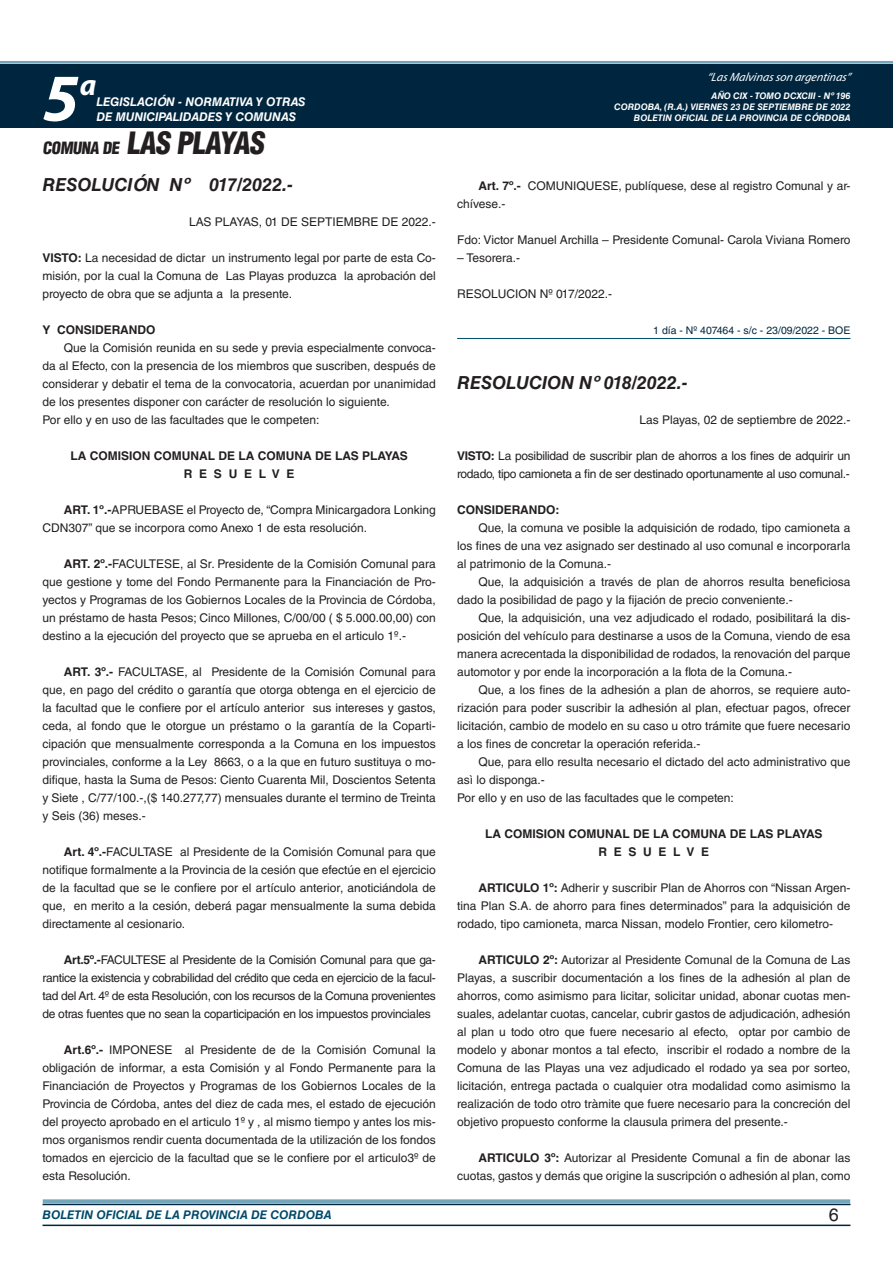
<style>
.page{position:relative;width:893px;height:1263px;background:#fff}
.page>*{position:absolute;margin:0;border:0;box-sizing:border-box;transform-origin:0 0}
.t1{font:italic 700 67.5px "Myriad Pro";color:#fff}
.BASE{font:900 condensed 30px "Helvetica LT Std";color:#231f20}
.t2{font:italic 700 30px "Myriad Pro";color:#fff}
.NOMBRE_DE_MINISTERIO{font:italic 700 18px "Helvetica LT Std";color:#231f20}
.t3{font:18px "Helvetica LT Std";color:#231f20}
.TEXTO_BASE{font:12px/18px "Helvetica LT Std";color:#231f20;text-align:justify}
.TEXTO_BASE-2{font:12px/18px "Helvetica LT Std";letter-spacing:-.025em;color:#231f20}
.RESUELVE{font:700 12px "Helvetica LT Std";color:#231f20}
.FECHA{font:12px "Helvetica LT Std";color:#231f20}
.t4{font:italic 700 12px "Helvetica LT Std";color:#fff}
.t5{font:italic 700 12px "Helvetica LT Std";color:#004b6c}
.t6{font:italic 12px "Myriad Pro";color:#fff}
.TEXTO_BASE-3{font:700 12px "Helvetica LT Std";color:#231f20}
.FECHA_DE_VENCIMIENTO{font:10.5px "Helvetica LT Std";color:#00263f}
.t7{font:italic 700 9px/10.8px "Helvetica LT Std";color:#fff;text-align:right}
.s1{font-size:16.5px}
.s2{font-weight:700}
</style>
<div class="page">
<div style="left:0;top:61px;width:893px;height:6px;background:#fff;opacity:.75"></div>
<div style="left:0;top:64px;width:893px;height:64px;background:#00263f"></div>
<hr style="left:43px;top:1224px;width:807px;height:2px;background:#00263f">
<div style="left:42px;top:1198px;width:809px;height:8px;background:#fff;opacity:.75"></div>
<hr style="left:457px;top:338px;width:393px;height:1px;background:#004b6c">
<h1 class="t1" style="left:43px;top:54px;width:38px">5</h1>
<h2 class="t2" style="left:80px;top:66px;width:18px">a</h2>
<p class="t4" style="left:96px;top:95px;width:211px">LEGISLACIÓN - NORMATIVA Y OTRAS</p>
<p class="t4" style="left:96px;top:109px;width:201px">DE MUNICIPALIDADES Y COMUNAS</p>
<p class="BASE" style="left:43px;top:124px;width:228px"><span class="s1">COMUNA DE</span> LAS PLAYAS</p>
<p class="NOMBRE_DE_MINISTERIO" style="left:43px;top:174px;width:252px">RESOLUCIÓN Nº 017/2022.-</p>
<p class="FECHA" style="left:189px;top:215px;width:248px">LAS PLAYAS, 01 DE SEPTIEMBRE DE 2022.-</p>
<p class="TEXTO_BASE" style="left:43px;top:249px;width:395px"><span class="s2">VISTO:</span> La necesidad de dictar un instrumento legal por parte de esta Co&shy;misión, por la cual la Comuna de Las Playas produzca la aprobación del proyecto de obra que se adjunta a la presente.</p>
<p class="TEXTO_BASE-3" style="left:43px;top:322px;width:115px">Y CONSIDERANDO</p>
<p class="TEXTO_BASE" style="left:43px;top:339px;width:395px;text-indent:21px">Que la Comisión reunida en su sede y previa especialmente convoca&shy;da al Efecto, con la presencia de los miembros que suscriben, después de considerar y debatir el tema de la convocatoria, acuerdan por unanimidad de los presentes disponer con carácter de resolución lo siguiente.</p>
<p class="TEXTO_BASE" style="left:43px;top:411px;width:278px">Por ello y en uso de las facultades que le competen:</p>
<p class="RESUELVE" style="left:70px;top:448px;width:339px">LA COMISION COMUNAL DE LA COMUNA DE LAS PLAYAS</p>
<p class="RESUELVE" style="left:184px;top:466px;width:112px">R E S U E L V E</p>
<p class="TEXTO_BASE" style="left:43px;top:501px;width:395px;text-indent:21px"><span class="s2">ART. 1º.-</span>APRUEBASE el Proyecto de, “Compra Minicargadora Lonking<br>CDN307” que se incorpora como Anexo 1 de esta resolución.</p>
<p class="TEXTO_BASE" style="left:43px;top:555px;width:395px;text-indent:21px"><span class="s2">ART. 2º.-</span>FACULTESE, al Sr. Presidente de la Comisión Comunal para que gestione y tome del Fondo Permanente para la Financiación de Pro&shy;yectos y Programas de los Gobiernos Locales de la Provincia de Córdoba, un préstamo de hasta Pesos; Cinco Millones, C/00/00 ( $ 5.000.00,00) con destino a la ejecución del proyecto que se aprueba en el articulo 1º.-</p>
<p class="TEXTO_BASE" style="left:43px;top:663px;width:395px;text-indent:21px"><span class="s2">ART. 3º.-</span> FACULTASE, al Presidente de la Comisión Comunal para que, en pago del crédito o garantía que otorga obtenga en el ejercicio de la facultad que le confiere por el artículo anterior sus intereses y gastos, ceda, al fondo que le otorgue un préstamo o la garantía de la Coparti&shy;cipación que mensualmente corresponda a la Comuna en los impuestos provinciales, conforme a la Ley 8663, o a la que en futuro sustituya o mo&shy;difique, hasta la Suma de Pesos: Ciento Cuarenta Mil, Doscientos Setenta y Siete , C/77/100.-,($ 140.277,77) mensuales durante el termino de Treinta y Seis (36) meses.-</p>
<p class="TEXTO_BASE" style="left:43px;top:843px;width:395px;text-indent:21px"><span class="s2">Art. 4º.-</span>FACULTASE al Presidente de la Comisión Comunal para que notifique formalmente a la Provincia de la cesión que efectúe en el ejercicio de la facultad que se le confiere por el artículo anterior, anoticiándola de que, en merito a la cesión, deberá pagar mensualmente la suma debida directamente al cesionario.</p>
<p class="TEXTO_BASE" style="left:43px;top:951px;width:395px;text-indent:21px"><span class="s2">Art.5º.-</span>FACULTESE al Presidente de la Comisión Comunal para que ga&shy;rantice la existencia y cobrabilidad del crédito que ceda en ejercicio de la facul&shy;tad del Art. 4º de esta Resolución, con los recursos de la Comuna provenientes de otras fuentes que no sean la coparticipación en los impuestos provinciales</p>
<p class="TEXTO_BASE" style="left:43px;top:1041px;width:395px;text-indent:21px"><span class="s2">Art.6º.-</span> IMPONESE al Presidente de de la Comisión Comunal la obligación de informar, a esta Comisión y al Fondo Permanente para la Financiación de Proyectos y Programas de los Gobiernos Locales de la Provincia de Córdoba, antes del diez de cada mes, el estado de ejecución del proyecto aprobado en el articulo 1º y , al mismo tiempo y antes los mis&shy;mos organismos rendir cuenta documentada de la utilización de los fondos tomados en ejercicio de la facultad que se le confiere por el articulo3º de esta Resolución.</p>
<p class="t6" style="left:707px;top:70px;width:145px">“LasMalvinasson argentinas”</p>
<p class="t7" style="left:614px;top:91px;width:238px">AÑO CIX - TOMO DCXCIII - Nº 196<br>CORDOBA, (R.A.) VIERNES 23 DE SEPTIEMBRE DE 2022<br>BOLETIN OFICIAL DE LA PROVINCIA DE CÓRDOBA</p>
<p class="TEXTO_BASE" style="left:457px;top:177px;width:395px;text-indent:21px"><span class="s2">Art. 7º.-</span> COMUNIQUESE, publíquese, dese al registro Comunal y ar&shy;chívese.-</p>
<p class="TEXTO_BASE" style="left:457px;top:231px;width:395px">Fdo: Victor Manuel Archilla – Presidente Comunal- Carola Viviana Romero</p>
<p class="TEXTO_BASE" style="left:457px;top:249px;width:64px">– Tesorera.-</p>
<p class="TEXTO_BASE" style="left:457px;top:285px;width:157px">RESOLUCION Nº 017/2022.-</p>
<p class="FECHA_DE_VENCIMIENTO" style="left:653px;top:324px;width:199px">1 día - Nº 407464 - s/c - 23/09/2022 - BOE</p>
<p class="NOMBRE_DE_MINISTERIO" style="left:457px;top:372px;width:232px">RESOLUCION Nº 018/2022.-</p>
<p class="FECHA" style="left:639px;top:413px;width:213px">Las Playas, 02 de septiembre de 2022.-</p>
<p class="TEXTO_BASE-2" style="left:457px;top:447px;width:395px"><span class="s2">VISTO:</span> La posibilidad de suscribir plan de ahorros a los fines de adquirir un rodado, tipo camioneta a fin de ser destinado oportunamente al uso comunal.-</p>
<p class="TEXTO_BASE-3" style="left:457px;top:502px;width:104px">CONSIDERANDO:</p>
<p class="TEXTO_BASE" style="left:457px;top:519px;width:395px;text-indent:21px">Que, la comuna ve posible la adquisición de rodado, tipo camioneta a los fines de una vez asignado ser destinado al uso comunal e incorporarla al patrimonio de la Comuna.-</p>
<p class="TEXTO_BASE" style="left:457px;top:573px;width:395px;text-indent:21px">Que, la adquisición a través de plan de ahorros resulta beneficiosa dado la posibilidad de pago y la fijación de precio conveniente.-</p>
<p class="TEXTO_BASE" style="left:457px;top:609px;width:395px;text-indent:21px">Que, la adquisición, una vez adjudicado el rodado, posibilitará la dis&shy;posición del vehículo para destinarse a usos de la Comuna, viendo de esa manera acrecentada la disponibilidad de rodados, la renovación del parque automotor y por ende la incorporación a la flota de la Comuna.-</p>
<p class="TEXTO_BASE" style="left:457px;top:681px;width:395px;text-indent:21px">Que, a los fines de la adhesión a plan de ahorros, se requiere auto&shy;rización para poder suscribir la adhesión al plan, efectuar pagos, ofrecer licitación, cambio de modelo en su caso u otro trámite que fuere necesario a los fines de concretar la operación referida.-</p>
<p class="TEXTO_BASE" style="left:457px;top:753px;width:395px;text-indent:21px">Que, para ello resulta necesario el dictado del acto administrativo que asì lo disponga.-</p>
<p class="TEXTO_BASE" style="left:457px;top:789px;width:278px">Por ello y en uso de las facultades que le competen:</p>
<p class="RESUELVE" style="left:485px;top:826px;width:339px">LA COMISION COMUNAL DE LA COMUNA DE LAS PLAYAS</p>
<p class="RESUELVE" style="left:599px;top:844px;width:112px">R E S U E L V E</p>
<p class="TEXTO_BASE" style="left:457px;top:879px;width:395px;text-indent:21px"><span class="s2">ARTICULO 1º:</span> Adherir y suscribir Plan de Ahorros con “Nissan Argen&shy;tina Plan S.A. de ahorro para fines determinados” para la adquisición de rodado, tipo camioneta, marca Nissan, modelo Frontier, cero kilometro-</p>
<p class="TEXTO_BASE" style="left:457px;top:951px;width:395px;text-indent:21px"><span class="s2">ARTICULO 2º:</span> Autorizar al Presidente Comunal de la Comuna de Las Playas, a suscribir documentación a los fines de la adhesión al plan de ahorros, como asimismo para licitar, solicitar unidad, abonar cuotas men&shy;suales, adelantar cuotas, cancelar, cubrir gastos de adjudicación, adhesión al plan u todo otro que fuere necesario al efecto, optar por cambio de modelo y abonar montos a tal efecto, inscribir el rodado a nombre de la Comuna de las Playas una vez adjudicado el rodado ya sea por sorteo, licitación, entrega pactada o cualquier otra modalidad como asimismo la realización de todo otro tràmite que fuere necesario para la concreción del objetivo propuesto conforme la clausula primera del presente.-</p>
<p class="TEXTO_BASE" style="left:457px;top:1149px;width:395px;text-align:right"><span class="s2">ARTICULO 3º:</span> Autorizar al Presidente Comunal a fin de abonar las cuotas, gastos y demás que origine la suscripción o adhesión al plan, como</p>
<p class="t5" style="left:43px;top:1208px;width:290px">BOLETIN OFICIAL DE LA PROVINCIA DE CORDOBA</p>
<h3 class="t3" style="left:829px;top:1204px;width:12px">6</h3>
</div>
